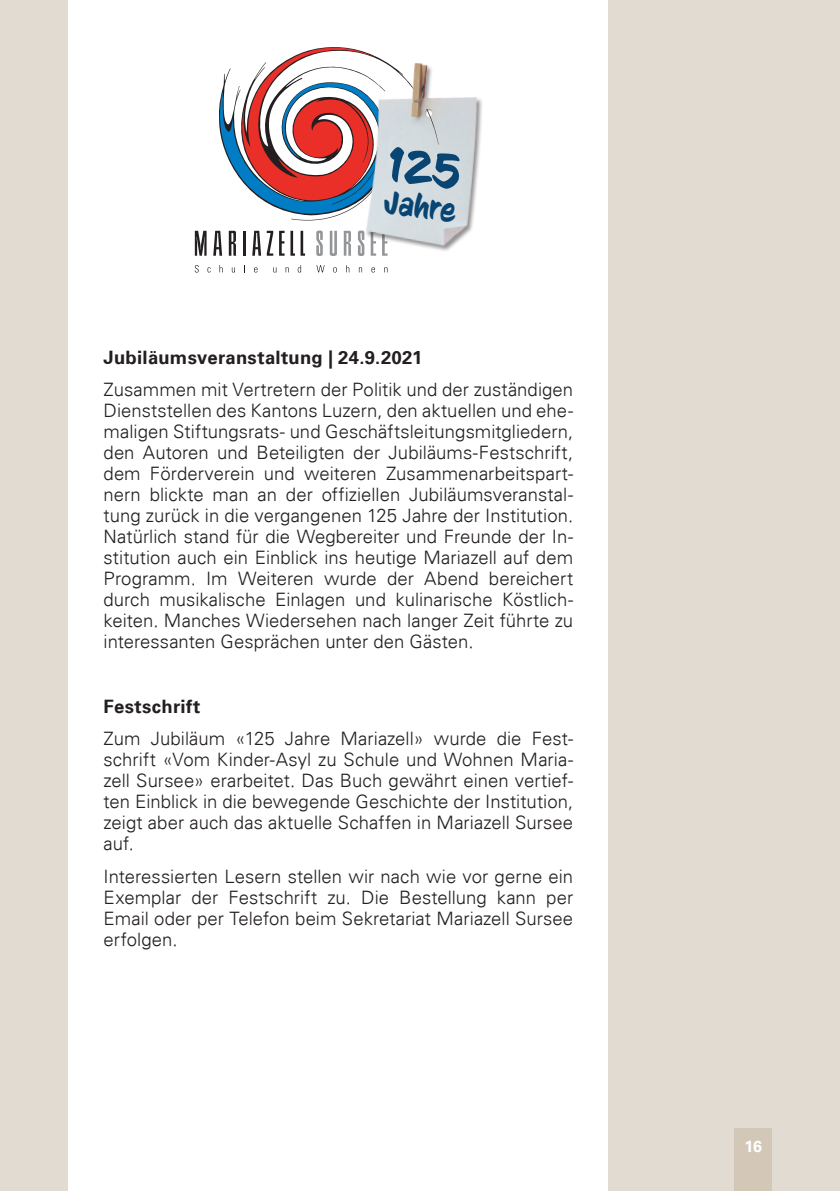
<style>
.page{position:relative;width:840px;height:1191px;background:#fff}
.page>*{position:absolute;margin:0;border:0;box-sizing:border-box;transform-origin:0 0}
.t1{font:31.8px "CC Sign Language";color:#084573}
.t2{font:300 18.4px/21px "Univers 45";color:#231f20;text-align:justify}
.t3{font:700 18.4px "Univers 65";letter-spacing:.015em;color:#231f20}
.t4{font:700 16px "Univers 65";color:#fff}
</style>
<div class="page">
<div style="left:0;top:0;width:839px;height:1191px;background:#e2dbd1"></div>
<div style="left:68px;top:0;width:539px;height:1191px;background:#fff"></div>
<div style="left:734px;top:1128px;width:37px;height:63px;background:#d3c8b7"></div>
<svg style="left:195px;top:231px;width:11px;height:25px"></svg>
<svg style="left:213px;top:231px;width:9px;height:25px"></svg>
<svg style="left:229px;top:231px;width:7px;height:25px"></svg>
<hr style="left:243px;top:231px;width:3px;height:25px;background:#231f20">
<svg style="left:252px;top:231px;width:21px;height:25px"></svg>
<svg style="left:279px;top:231px;width:5px;height:25px"></svg>
<svg style="left:290px;top:231px;width:15px;height:25px"></svg>
<svg style="left:316px;top:230px;width:6px;height:26px"></svg>
<svg style="left:329px;top:231px;width:8px;height:25px"></svg>
<svg style="left:343px;top:231px;width:8px;height:25px"></svg>
<svg style="left:195px;top:265px;width:3px;height:7px"></svg>
<svg style="left:207px;top:267px;width:3px;height:5px"></svg>
<svg style="left:219px;top:265px;width:3px;height:7px"></svg>
<svg style="left:254px;top:267px;width:3px;height:5px"></svg>
<svg style="left:285px;top:267px;width:4px;height:5px"></svg>
<svg style="left:297px;top:265px;width:4px;height:7px"></svg>
<svg style="left:316px;top:265px;width:8px;height:7px"></svg>
<svg style="left:346px;top:265px;width:3px;height:7px"></svg>
<svg style="left:358px;top:267px;width:4px;height:5px"></svg>
<svg style="left:371px;top:267px;width:4px;height:5px"></svg>
<svg style="left:384px;top:267px;width:3px;height:5px"></svg>
<img style="left:358px;top:97px;width:124px;height:159px">
<svg style="left:219px;top:47px;width:244px;height:173px"></svg>
<h1 class="t1" style="left:385px;top:184px;width:74px;rotate:7deg">Jahre</h1>
<p class="t3" style="left:103px;top:346px;width:320px">Jubiläumsveranstaltung | 24.9.2021</p>
<p class="t2" style="left:103px;top:379px;width:471px">Zusammen mit Vertretern der Politik und der zuständigen Dienststellen des Kantons Luzern, den aktuellen und ehe&shy;maligen Stiftungsrats- und Geschäftsleitungsmitgliedern, den Autoren und Beteiligten der Jubiläums-Festschrift, dem Förderverein und weiteren Zusammenarbeitspart&shy;nern blickte man an der offiziellen Jubiläumsveranstal&shy;tung zurück in die vergangenen 125 Jahre der Institution.<br>Natürlich stand für die Wegbereiter und Freunde der In&shy;stitution auch ein Einblick ins heutige Mariazell auf dem Programm. Im Weiteren wurde der Abend bereichert durch musikalische Einlagen und kulinarische Köstlich&shy;keiten. Manches Wiedersehen nach langer Zeit führte zu interessanten Gesprächen unter den Gästen.</p>
<p class="t3" style="left:103px;top:695px;width:98px">Festschrift</p>
<p class="t2" style="left:103px;top:728px;width:471px">Zum Jubiläum «125 Jahre Mariazell» wurde die Fest&shy;schrift «Vom Kinder-Asyl zu Schule und Wohnen Maria&shy;zell Sursee» erarbeitet. Das Buch gewährt einen vertief&shy;ten Einblick in die bewegende Geschichte der Institution, zeigt aber auch das aktuelle Schaffen in Mariazell Sursee auf.</p>
<p class="t2" style="left:103px;top:865px;width:471px">Interessierten Lesern stellen wir nach wie vor gerne ein Exemplar der Festschrift zu. Die Bestellung kann per Email oder per Telefon beim Sekretariat Mariazell Sursee erfolgen.</p>
<p class="t4" style="left:744px;top:1137px;width:19px">16</p>
</div>
